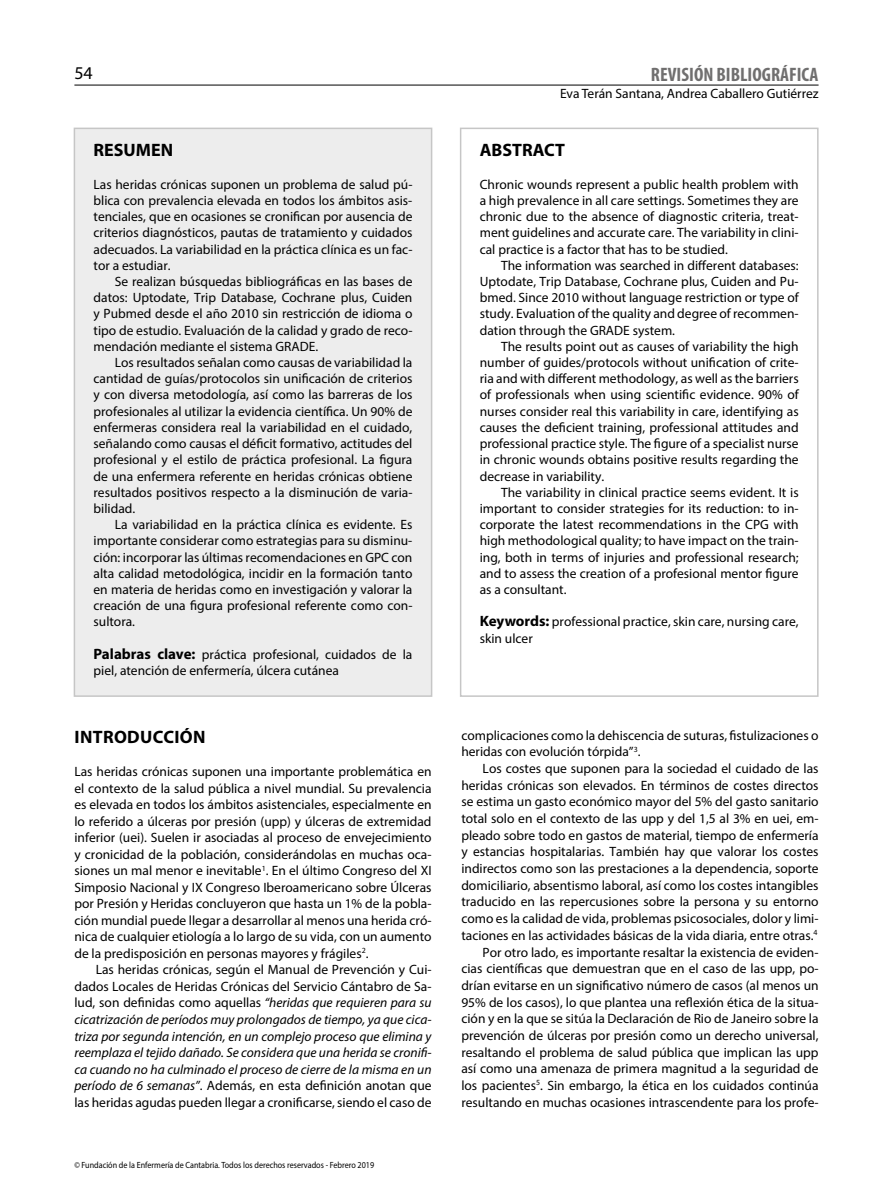
<style>
.page{position:relative;width:893px;height:1191px;background:#fff}
.page>*{position:absolute;margin:0;border:0;box-sizing:border-box;transform-origin:0 0}
.t1{font:700 condensed 19.5px "Myriad Pro";color:#706f6f}
.t2{font:700 18px "Myriad Pro";letter-spacing:.005em;color:#000}
.t3{font:18px "Myriad Pro";color:#000}
.t4{font:13.5px/16.2px "Myriad Pro";color:#000;text-align:justify}
.t5{font:italic 13.5px/16.5px "Myriad Pro";color:#000;text-align:justify}
.t6{font:9px "Myriad Pro";color:#000;scale:.9 1}
.s1{font-weight:700;font-size:15px}
.s2{font-style:normal}
</style>
<div class="page">
<hr style="left:74px;top:85px;width:745px;height:1px;background:#000">
<div style="left:74px;top:128px;width:358px;height:569px;background:#ededed;border:2px solid #c6c6c6"></div>
<div style="left:460px;top:128px;width:359px;height:569px;background:#fff;border:2px solid #c6c6c6"></div>
<h2 class="t3" style="left:74px;top:62px;width:20px">54</h2>
<h1 class="t1" style="left:651px;top:62px;width:169px">REVISIÓN BIBLIOGRÁFICA</h1>
<p class="t4" style="left:560px;top:85px;width:260px">Eva Terán Santana, Andrea Caballero Gutiérrez</p>
<h2 class="t2" style="left:94px;top:139px;width:81px">RESUMEN</h2>
<p class="t4" style="left:94px;top:176px;width:320px">Las heridas crónicas suponen un problema de salud pú&shy;blica con prevalencia elevada en todos los ámbitos asis&shy;tenciales, que en ocasiones se cronifican por ausencia de criterios diagnósticos, pautas de tratamiento y cuidados adecuados. La variabilidad en la práctica clínica es un fac&shy;tor a estudiar.</p>
<p class="t4" style="left:94px;top:273px;width:320px;text-indent:21px">Se realizan búsquedas bibliográficas en las bases de datos: Uptodate, Trip Database, Cochrane plus, Cuiden y Pubmed desde el año 2010 sin restricción de idioma o tipo de estudio. Evaluación de la calidad y grado de reco&shy;mendación mediante el sistema GRADE.</p>
<p class="t4" style="left:94px;top:354px;width:320px;text-indent:21px">Los resultados señalan como causas de variabilidad la cantidad de guías/protocolos sin unificación de criterios y con diversa metodología, así como las barreras de los profesionales al utilizar la evidencia científica. Un 90% de enfermeras considera real la variabilidad en el cuidado, señalando como causas el déficit formativo, actitudes del profesional y el estilo de práctica profesional. La figura de una enfermera referente en heridas crónicas obtiene resultados positivos respecto a la disminución de varia&shy;bilidad.</p>
<p class="t4" style="left:94px;top:516px;width:320px;text-indent:21px">La variabilidad en la práctica clínica es evidente. Es importante considerar como estrategias para su disminu&shy;ción: incorporar las últimas recomendaciones en GPC con alta calidad metodológica, incidir en la formación tanto en materia de heridas como en investigación y valorar la creación de una figura profesional referente como con&shy;sultora.</p>
<p class="t4" style="left:94px;top:646px;width:320px"><span class="s1">Palabras clave:</span> práctica profesional, cuidados de la piel, atención de enfermería, úlcera cutánea</p>
<h2 class="t2" style="left:75px;top:725px;width:133px">INTRODUCCIÓN</h2>
<p class="t4" style="left:74px;top:763px;width:359px">Las heridas crónicas suponen una importante problemática en el contexto de la salud pública a nivel mundial. Su prevalencia es elevada en todos los ámbitos asistenciales, especialmente en lo referido a úlceras por presión (upp) y úlceras de extremidad inferior (uei). Suelen ir asociadas al proceso de envejecimiento y cronicidad de la población, considerándolas en muchas oca&shy;siones un mal menor e inevitable<sup>1</sup>. En el último Congreso del XI Simposio Nacional y IX Congreso Iberoamericano sobre Úlceras por Presión y Heridas concluyeron que hasta un 1% de la pobla&shy;ción mundial puede llegar a desarrollar al menos una herida cró&shy;nica de cualquier etiología a lo largo de su vida, con un aumento de la predisposición en personas mayores y frágiles<sup>2</sup>.</p>
<p class="t5" style="left:74px;top:961px;width:359px;text-indent:21px"><span class="s2">Las heridas crónicas, según el Manual de Prevención y Cui&shy;dados Locales de Heridas Crónicas del Servicio Cántabro de Sa&shy;lud, son definidas como aquellas</span> “heridas que requieren para su cicatrización de períodos muy prolongados de tiempo, ya que cica&shy;triza por segunda intención, en un complejo proceso que elimina y reemplaza el tejido dañado. Se considera que una herida se cronifi&shy;ca cuando no ha culminado el proceso de cierre de la misma en un período de 6 semanas”<span class="s2">. Además, en esta definición anotan que las heridas agudas pueden llegar a cronificarse, siendo el caso de</span></p>
<p class="t6" style="left:74px;top:1159px;width:335px">© Fundación de la Enfermería de Cantabria. Todos los derechos reservados - Febrero 2019</p>
<h2 class="t2" style="left:480px;top:139px;width:87px">ABSTRACT</h2>
<p class="t4" style="left:480px;top:176px;width:320px">Chronic wounds represent a public health problem with a high prevalence in all care settings. Sometimes they are chronic due to the absence of diagnostic criteria, treat&shy;ment guidelines and accurate care. The variability in clini&shy;cal practice is a factor that has to be studied.</p>
<p class="t4" style="left:480px;top:257px;width:320px;text-indent:21px">The information was searched in different databases:<br>Uptodate, Trip Database, Cochrane plus, Cuiden and Pu&shy;bmed. Since 2010 without language restriction or type of study. Evaluation of the quality and degree of recommen&shy;dation through the GRADE system.</p>
<p class="t4" style="left:480px;top:338px;width:320px;text-indent:21px">The results point out as causes of variability the high number of guides/protocols without unification of crite&shy;ria and with different methodology, as well as the barriers of professionals when using scientific evidence. 90% of nurses consider real this variability in care, identifying as causes the deficient training, professional attitudes and professional practice style. The figure of a specialist nurse in chronic wounds obtains positive results regarding the decrease in variability.</p>
<p class="t4" style="left:480px;top:484px;width:320px;text-indent:21px">The variability in clinical practice seems evident. It is important to consider strategies for its reduction: to in&shy;corporate the latest recommendations in the CPG with high methodological quality; to have impact on the train&shy;ing, both in terms of injuries and professional research; and to assess the creation of a profesional mentor figure as a consultant.</p>
<p class="t4" style="left:480px;top:613px;width:320px"><span class="s1">Keywords:</span> professional practice, skin care, nursing care, skin ulcer</p>
<p class="t4" style="left:461px;top:726px;width:359px;line-height:16.6px">complicaciones como la dehiscencia de suturas, fistulizaciones o heridas con evolución tórpida”<sup>3</sup>.</p>
<p class="t4" style="left:461px;top:760px;width:359px;line-height:16.6px;text-align:right">Los costes que suponen para la sociedad el cuidado de las heridas crónicas son elevados. En términos de costes directos se estima un gasto económico mayor del 5% del gasto sanitario total solo en el contexto de las upp y del 1,5 al 3% en uei, em&shy;pleado sobre todo en gastos de material, tiempo de enfermería y estancias hospitalarias. También hay que valorar los costes indirectos como son las prestaciones a la dependencia, soporte domiciliario, absentismo laboral, así como los costes intangibles traducido en las repercusiones sobre la persona y su entorno como es la calidad de vida, problemas psicosociales, dolor y limi&shy;taciones en las actividades básicas de la vida diaria, entre otras.<sup>4<br></sup>Por otro lado, es importante resaltar la existencia de eviden&shy;cias científicas que demuestran que en el caso de las upp, po&shy;drían evitarse en un significativo número de casos (al menos un 95% de los casos), lo que plantea una reflexión ética de la situa&shy;ción y en la que se sitúa la Declaración de Rio de Janeiro sobre la prevención de úlceras por presión como un derecho universal, resaltando el problema de salud pública que implican las upp así como una amenaza de primera magnitud a la seguridad de los pacientes<sup>5</sup>. Sin embargo, la ética en los cuidados continúa resultando en muchas ocasiones intrascendente para los profe-</p>
</div>
